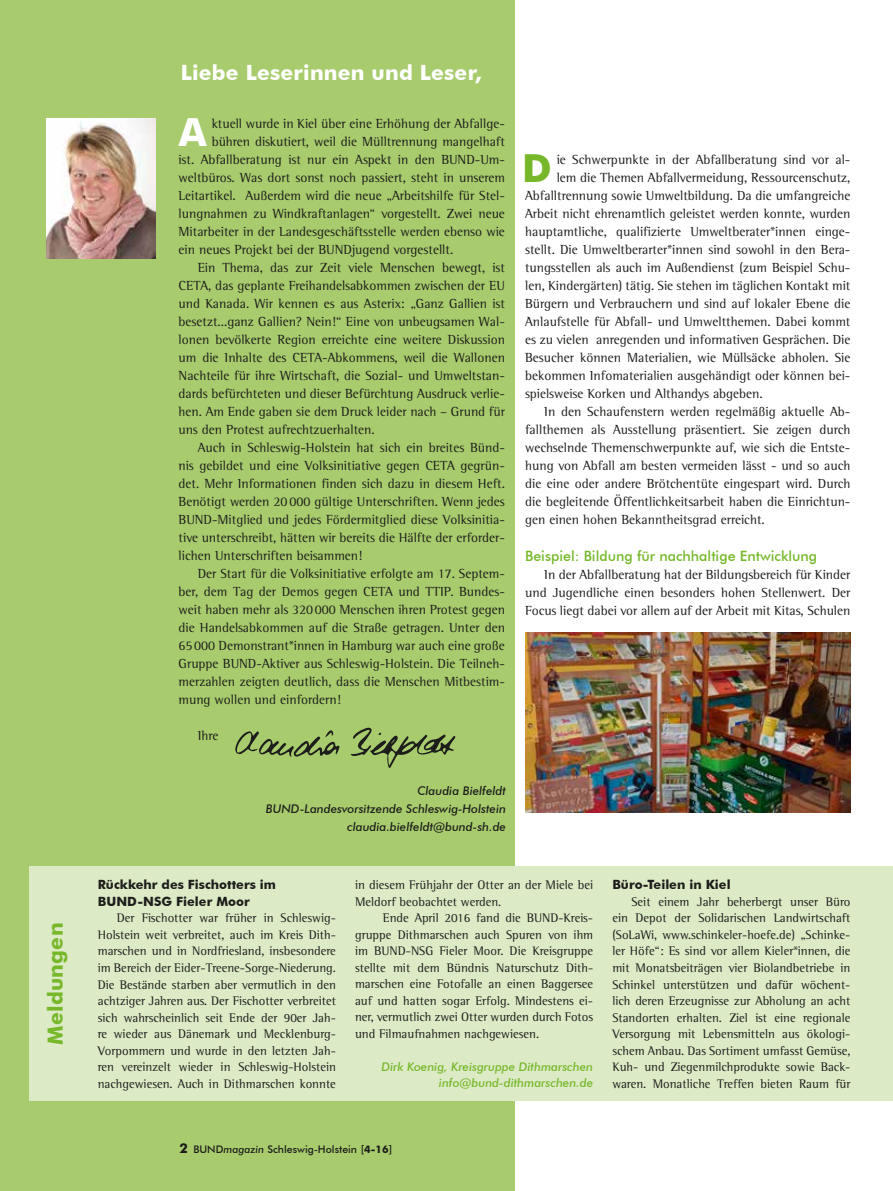
<style>
.page{position:relative;width:893px;height:1191px;background:#fff}
.page>*{position:absolute;margin:0;border:0;box-sizing:border-box;transform-origin:0 0}
.t1{font:700 38.7px "Futura BT";color:#76b82a}
.t2{font:700 38.7px "Futura BT";color:#fff}
.t3{font:700 21px "Futura BT";letter-spacing:.01em;color:#fff}
.t4{font:700 21px "Futura BT";letter-spacing:.01em;color:#76b82a}
.t5{font:500 14.25px "Futura BT";color:#76b82a}
.t6{font:13.5px/18px "Agfa Rotis Semi Serif";color:#1d1d1b;text-align:justify}
.t7{font:12.75px/16.5px "Agfa Rotis Semi Serif";color:#1d1d1b;text-align:justify}
.t8{font:700 12.75px/16.5px "Futura BT";color:#1d1d1b}
.t9{font:italic 500 12px/18px "Futura BT";color:#1d1d1b;text-align:right}
.t10{font:italic 500 12px/16.5px "Futura BT";color:#76b82a;text-align:right}
.t11{font:500 10.5px "Futura BT";color:#1d1d1b}
.s1{font-weight:700;font-size:13.5px}
.s2{font-style:italic}
.s3{font-family:"Agfa Rotis Sans Serif";font-weight:700}
.s4{font-weight:700}
</style>
<div class="page">
<div style="left:0;top:0;width:514px;height:1191px;background:#a8cc6d"></div>
<svg style="left:235px;top:730px;width:105px;height:27px"></svg>
<svg style="left:351px;top:727px;width:104px;height:41px"></svg>
<img style="left:47px;top:118px;width:108px;height:141px">
<div style="left:30px;top:866px;width:863px;height:234px;background:#dceac5"></div>
<img style="left:525px;top:632px;width:325px;height:180px">
<h2 class="t4" style="left:43px;top:1044px;width:123px;rotate:-90deg">Meldungen</h2>
<h2 class="t3" style="left:181px;top:60px;width:302px">Liebe Leserinnen und Leser,</h2>
<h1 class="t2" style="left:179px;top:109px;width:29px">A</h1>
<p class="t6" style="left:212px;top:115px;width:295px">ktuell wurde in Kiel über eine Erhöhung der Abfallge-</p>
<p class="t6" style="left:212px;top:133px;width:295px">bühren diskutiert, weil die Mülltrennung mangelhaft</p>
<p class="t6" style="left:179px;top:151px;width:328px">ist. Abfallberatung ist nur ein Aspekt in den BUND-Um-</p>
<p class="t6" style="left:179px;top:169px;width:328px">weltbüros. Was dort sonst noch passiert, steht in unserem</p>
<p class="t6" style="left:179px;top:187px;width:328px">Leitartikel. Außerdem wird die neue „Arbeitshilfe für Stel-</p>
<p class="t6" style="left:179px;top:205px;width:328px">lungnahmen zu Windkraftanlagen“ vorgestellt. Zwei neue</p>
<p class="t6" style="left:179px;top:223px;width:328px">Mitarbeiter in der Landesgeschäftsstelle werden ebenso wie</p>
<p class="t6" style="left:179px;top:241px;width:276px">ein neues Projekt bei der BUNDjugend vorgestellt.</p>
<p class="t6" style="left:198px;top:259px;width:309px">Ein Thema, das zur Zeit viele Menschen bewegt, ist</p>
<p class="t6" style="left:179px;top:277px;width:328px">CETA, das geplante Freihandelsabkommen zwischen der EU</p>
<p class="t6" style="left:179px;top:295px;width:328px">und Kanada. Wir kennen es aus Asterix: „Ganz Gallien ist</p>
<p class="t6" style="left:179px;top:313px;width:328px">besetzt...ganz Gallien? Nein!“ Eine von unbeugsamen Wal-</p>
<p class="t6" style="left:179px;top:331px;width:328px">lonen bevölkerte Region erreichte eine weitere Diskussion</p>
<p class="t6" style="left:179px;top:349px;width:328px">um die Inhalte des CETA-Abkommens, weil die Wallonen</p>
<p class="t6" style="left:179px;top:367px;width:328px">Nachteile für ihre Wirtschaft, die Sozial- und Umweltstan-</p>
<p class="t6" style="left:179px;top:385px;width:328px">dards befürchteten und dieser Befürchtung Ausdruck verlie-</p>
<p class="t6" style="left:179px;top:403px;width:328px">hen. Am Ende gaben sie dem Druck leider nach – Grund für</p>
<p class="t6" style="left:179px;top:421px;width:198px">uns den Protest aufrechtzuerhalten.</p>
<p class="t6" style="left:198px;top:439px;width:309px">Auch in Schleswig-Holstein hat sich ein breites Bünd-</p>
<p class="t6" style="left:179px;top:457px;width:328px">nis gebildet und eine Volksinitiative gegen CETA gegrün-</p>
<p class="t6" style="left:179px;top:475px;width:328px">det. Mehr Informationen finden sich dazu in diesem Heft.</p>
<p class="t6" style="left:179px;top:493px;width:328px">Benötigt werden 20000 gültige Unterschriften. Wenn jedes</p>
<p class="t6" style="left:179px;top:511px;width:328px">BUND-Mitglied und jedes Fördermitglied diese Volksinitia-</p>
<p class="t6" style="left:179px;top:529px;width:328px">tive unterschreibt, hätten wir bereits die Hälfte der erforder-</p>
<p class="t6" style="left:179px;top:547px;width:185px">lichen Unterschriften beisammen!</p>
<p class="t6" style="left:198px;top:565px;width:309px">Der Start für die Volksinitiative erfolgte am 17. Septem-</p>
<p class="t6" style="left:179px;top:583px;width:328px">ber, dem Tag der Demos gegen CETA und TTIP. Bundes-</p>
<p class="t6" style="left:179px;top:601px;width:328px">weit haben mehr als 320000 Menschen ihren Protest gegen</p>
<p class="t6" style="left:179px;top:619px;width:328px">die Handelsabkommen auf die Straße getragen. Unter den</p>
<p class="t6" style="left:179px;top:637px;width:328px">65000 Demonstrant*innen in Hamburg war auch eine große</p>
<p class="t6" style="left:179px;top:655px;width:328px">Gruppe BUND-Aktiver aus Schleswig-Holstein. Die Teilneh-</p>
<p class="t6" style="left:179px;top:673px;width:328px">merzahlen zeigten deutlich, dass die Menschen Mitbestim-</p>
<p class="t6" style="left:179px;top:691px;width:164px">mung wollen und einfordern!</p>
<p class="t6" style="left:198px;top:727px;width:22px">Ihre</p>
<p class="t9" style="left:266px;top:781px;width:242px">Claudia Bielfeldt<br>BUND-Landesvorsitzende Schleswig-Holstein claudia.bielfeldt@bund-sh.de</p>
<h1 class="t1" style="left:522px;top:145px;width:31px">D</h1>
<p class="t6" style="left:557px;top:151px;width:295px">ie Schwerpunkte in der Abfallberatung sind vor al-</p>
<p class="t6" style="left:557px;top:169px;width:295px">lem die Themen Abfallvermeidung, Ressourcenschutz,</p>
<p class="t6" style="left:525px;top:187px;width:327px">Abfalltrennung sowie Umweltbildung. Da die umfangreiche</p>
<p class="t6" style="left:525px;top:205px;width:327px">Arbeit nicht ehrenamtlich geleistet werden konnte, wurden</p>
<p class="t6" style="left:525px;top:223px;width:327px">hauptamtliche, qualifizierte Umweltberater*innen einge-</p>
<p class="t6" style="left:525px;top:241px;width:327px">stellt. Die Umweltberarter*innen sind sowohl in den Bera-</p>
<p class="t6" style="left:525px;top:259px;width:327px">tungsstellen als auch im Außendienst (zum Beispiel Schu-</p>
<p class="t6" style="left:525px;top:277px;width:327px">len, Kindergärten) tätig. Sie stehen im täglichen Kontakt mit</p>
<p class="t6" style="left:525px;top:295px;width:327px">Bürgern und Verbrauchern und sind auf lokaler Ebene die</p>
<p class="t6" style="left:525px;top:313px;width:327px">Anlaufstelle für Abfall- und Umweltthemen. Dabei kommt</p>
<p class="t6" style="left:525px;top:331px;width:327px">es zu vielen anregenden und informativen Gesprächen. Die</p>
<p class="t6" style="left:525px;top:349px;width:327px">Besucher können Materialien, wie Müllsäcke abholen. Sie</p>
<p class="t6" style="left:525px;top:367px;width:327px">bekommen Infomaterialien ausgehändigt oder können bei-</p>
<p class="t6" style="left:525px;top:385px;width:239px">spielsweise Korken und Althandys abgeben.</p>
<p class="t6" style="left:544px;top:403px;width:308px">In den Schaufenstern werden regelmäßig aktuelle Ab-</p>
<p class="t6" style="left:525px;top:421px;width:327px">fallthemen als Ausstellung präsentiert. Sie zeigen durch</p>
<p class="t6" style="left:525px;top:439px;width:327px">wechselnde Themenschwerpunkte auf, wie sich die Entste-</p>
<p class="t6" style="left:525px;top:457px;width:327px">hung von Abfall am besten vermeiden lässt - und so auch</p>
<p class="t6" style="left:525px;top:475px;width:327px">die eine oder andere Brötchentüte eingespart wird. Durch</p>
<p class="t6" style="left:525px;top:493px;width:327px">die begleitende Öffentlichkeitsarbeit haben die Einrichtun-</p>
<p class="t6" style="left:525px;top:511px;width:241px">gen einen hohen Bekanntheitsgrad erreicht.</p>
<p class="t5" style="left:525px;top:547px;width:294px">Beispiel: Bildung für nachhaltige Entwicklung</p>
<p class="t6" style="left:525px;top:565px;width:327px;text-indent:19px">In der Abfallberatung hat der Bildungsbereich für Kinder und Jugendliche einen besonders hohen Stellenwert. Der Focus liegt dabei vor allem auf der Arbeit mit Kitas, Schulen</p>
<p class="t8" style="left:98px;top:876px;width:180px">Rückkehr des Fischotters im<br>BUND-NSG Fieler Moor</p>
<p class="t7" style="left:98px;top:910px;width:240px;text-indent:19px">Der Fischotter war früher in Schleswig-Holstein weit verbreitet, auch im Kreis Dith&shy;marschen und in Nordfriesland, insbesondere im Bereich der Eider-Treene-Sorge-Niederung.<br>Die Bestände starben aber vermutlich in den achtziger Jahren aus. Der Fischotter verbreitet sich wahrscheinlich seit Ende der 90er Jah&shy;re wieder aus Dänemark und Mecklenburg-Vorpommern und wurde in den letzten Jah&shy;ren vereinzelt wieder in Schleswig-Holstein nachgewiesen. Auch in Dithmarschen konnte</p>
<p class="t7" style="left:355px;top:876px;width:240px">in diesem Frühjahr der Otter an der Miele bei<br>Meldorf beobachtet werden.</p>
<p class="t7" style="left:355px;top:909px;width:240px;text-indent:28px">Ende April 2016 fand die BUND-Kreis&shy;gruppe Dithmarschen auch Spuren von ihm im BUND-NSG Fieler Moor. Die Kreisgruppe stellte mit dem Bündnis Naturschutz Dith&shy;marschen eine Fotofalle an einen Baggersee auf und hatten sogar Erfolg. Mindestens ei&shy;ner, vermutlich zwei Otter wurden durch Fotos und Filmaufnahmen nachgewiesen.</p>
<p class="t10" style="left:381px;top:1058px;width:213px">Dirk Koenig, Kreisgruppe Dithmarschen info@bund-dithmarschen.de</p>
<p class="t8" style="left:612px;top:876px;width:120px">Büro-Teilen in Kiel</p>
<p class="t7" style="left:612px;top:893px;width:240px;text-indent:19px">Seit einem Jahr beherbergt unser Büro ein Depot der Solidarischen Landwirtschaft (SoLaWi, www.schinkeler-hoefe.de) „Schinke&shy;ler Höfe“: Es sind vor allem Kieler*innen, die mit Monatsbeiträgen vier Biolandbetriebe in Schinkel unterstützen und dafür wöchent&shy;lich deren Erzeugnisse zur Abholung an acht Standorten erhalten. Ziel ist eine regionale Versorgung mit Lebensmitteln aus ökologi&shy;schem Anbau. Das Sortiment umfasst Gemüse, Kuh- und Ziegenmilchprodukte sowie Back&shy;waren. Monatliche Treffen bieten Raum für</p>
<p class="t11" style="left:179px;top:1142px;width:214px"><span class="s1">2</span> BUND<span class="s2">magazin</span> Schleswig-Holstein <span class="s3">[</span><span class="s4">4-16</span><span class="s3">]</span></p>
</div>
